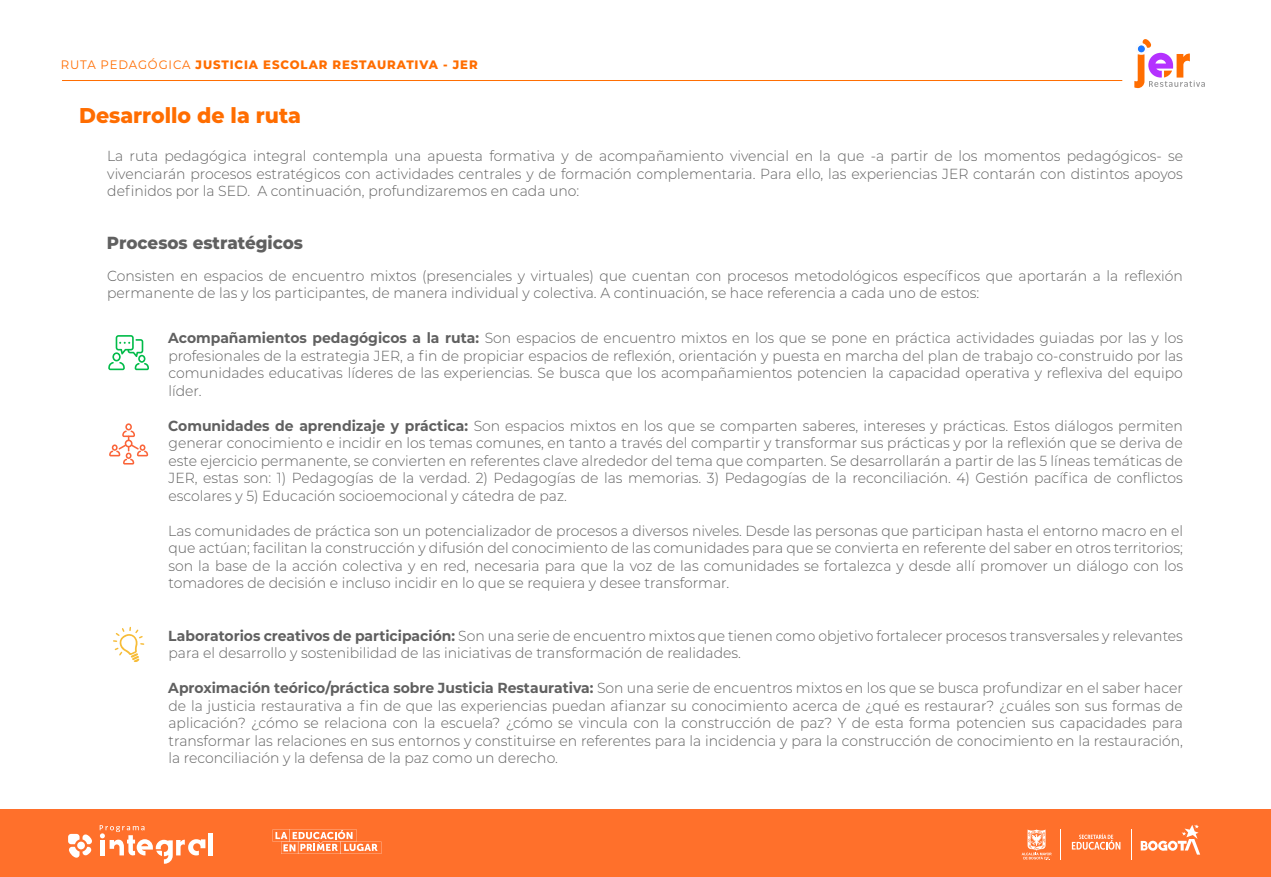
<style>
.page{position:relative;width:1271px;height:877px;background:#fff}
.page>*{position:absolute;margin:0;border:0;box-sizing:border-box;transform-origin:0 0}
.t1{font:800 21.4px "Montserrat";color:#ff6d00;scale:.96 1}
.t2{font:800 17.45px "Montserrat";color:#606060;scale:.96 1}
.t3{font:300 14.6px/17.5px "Montserrat";color:#606060;text-align:justify;scale:.96 1}
.t4{font:800 12.2px "Montserrat";letter-spacing:.075em;color:#ff6d00;scale:.96 1}
.s1{font-weight:400}
.s2{font-weight:700}
</style>
<div class="page">
<div style="left:0;top:809px;width:1271px;height:68px;background:#ff702b"></div>
<svg style="left:1021px;top:829px;width:30px;height:31px"></svg>
<svg style="left:1140px;top:824px;width:60px;height:30px"></svg>
<hr style="left:1131px;top:829px;width:1px;height:30px;background:#fff">
<hr style="left:1060px;top:829px;width:1px;height:30px;background:#fff">
<svg style="left:1072px;top:833px;width:48px;height:16px"></svg>
<hr style="left:209px;top:833px;width:4px;height:22px;background:#fff">
<svg style="left:100px;top:825px;width:105px;height:38px"></svg>
<svg style="left:68px;top:833px;width:24px;height:25px"></svg>
<div style="left:77px;top:841px;width:8px;height:8px;background:#fff;border-radius:50%"></div>
<svg style="left:273px;top:829px;width:108px;height:25px"></svg>
<svg style="left:113px;top:627px;width:31px;height:35px"></svg>
<svg style="left:108px;top:335px;width:41px;height:35px"></svg>
<svg style="left:109px;top:423px;width:39px;height:41px"></svg>
<hr style="left:62px;top:80px;width:1060px;height:1px;background:#ff6d00">
<svg style="left:1134px;top:39px;width:71px;height:49px"></svg>
<p class="t4" style="left:61px;top:56px;width:436px"><span class="s1">RUTA PEDAGÓGICA</span> JUSTICIA ESCOLAR RESTAURATIVA - JER</p>
<h1 class="t1" style="left:79px;top:100px;width:233px">Desarrollo de la ruta</h1>
<p class="t3" style="left:107px;top:147px;width:1122px">La ruta pedagógica integral contempla una apuesta formativa y de acompañamiento vivencial en la que -a partir de los momentos pedagógicos- se vivenciarán procesos estratégicos con actividades centrales y de formación complementaria. Para ello, las experiencias JER contarán con distintos apoyos definidos por la SED. A continuación, profundizaremos en cada uno:</p>
<p class="t2" style="left:107px;top:230px;width:206px">Procesos estratégicos</p>
<p class="t3" style="left:107px;top:266px;width:1122px">Consisten en espacios de encuentro mixtos (presenciales y virtuales) que cuentan con procesos metodológicos específicos que aportarán a la reflexión permanente de las y los participantes, de manera individual y colectiva. A continuación, se hace referencia a cada uno de estos:</p>
<p class="t3" style="left:168px;top:329px;width:1058px"><span class="s2">Acompañamientos pedagógicos a la ruta:</span> Son espacios de encuentro mixtos en los que se pone en práctica actividades guiadas por las y los profesionales de la estrategia JER, a fin de propiciar espacios de reflexión, orientación y puesta en marcha del plan de trabajo co-construido por las comunidades educativas líderes de las experiencias. Se busca que los acompañamientos potencien la capacidad operativa y reflexiva del equipo líder.</p>
<p class="t3" style="left:168px;top:416px;width:1058px"><span class="s2">Comunidades de aprendizaje y práctica:</span> Son espacios mixtos en los que se comparten saberes, intereses y prácticas. Estos diálogos permiten generar conocimiento e incidir en los temas comunes, en tanto a través del compartir y transformar sus prácticas y por la reflexión que se deriva de este ejercicio permanente, se convierten en referentes clave alrededor del tema que comparten. Se desarrollarán a partir de las 5 líneas temáticas de JER, estas son: 1) Pedagogías de la verdad. 2) Pedagogías de las memorias. 3) Pedagogías de la reconciliación. 4) Gestión pacífica de conflictos escolares y 5) Educación socioemocional y cátedra de paz.</p>
<p class="t3" style="left:168px;top:521px;width:1058px">Las comunidades de práctica son un potencializador de procesos a diversos niveles. Desde las personas que participan hasta el entorno macro en el que actúan; facilitan la construcción y difusión del conocimiento de las comunidades para que se convierta en referente del saber en otros territorios; son la base de la acción colectiva y en red, necesaria para que la voz de las comunidades se fortalezca y desde allí promover un diálogo con los tomadores de decisión e incluso incidir en lo que se requiera y desee transformar.</p>
<p class="t3" style="left:168px;top:626px;width:1058px"><span class="s2">Laboratorios creativos de participación:</span> Son una serie de encuentro mixtos que tienen como objetivo fortalecer procesos transversales y relevantes para el desarrollo y sostenibilidad de las iniciativas de transformación de realidades.</p>
<p class="t3" style="left:168px;top:678px;width:1058px"><span class="s2">Aproximación teórico/práctica sobre Justicia Restaurativa:</span> Son una serie de encuentros mixtos en los que se busca profundizar en el saber hacer de la justicia restaurativa a fin de que las experiencias puedan afianzar su conocimiento acerca de ¿qué es restaurar? ¿cuáles son sus formas de aplicación? ¿cómo se relaciona con la escuela? ¿cómo se vincula con la construcción de paz? Y de esta forma potencien sus capacidades para transformar las relaciones en sus entornos y constituirse en referentes para la incidencia y para la construcción de conocimiento en la restauración, la reconciliación y la defensa de la paz como un derecho.</p>
</div>
